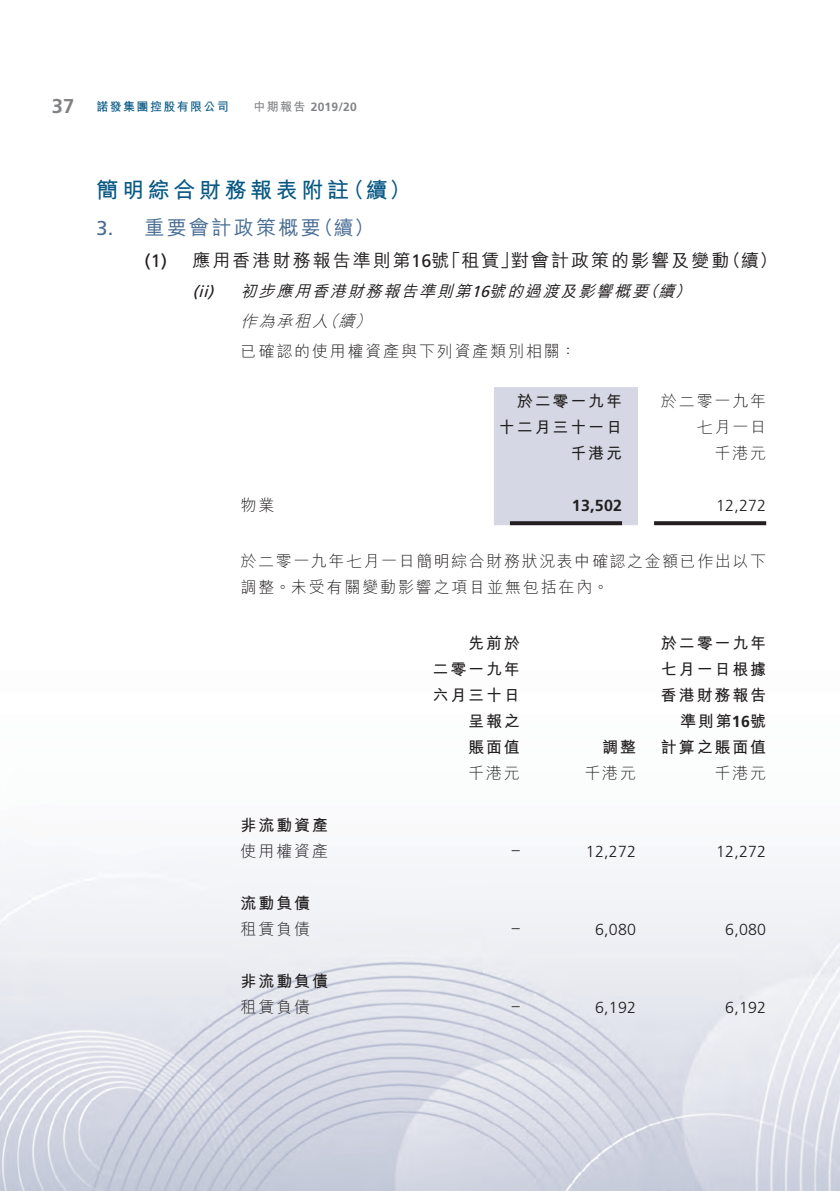
<style>
.page{position:relative;width:840px;height:1191px;background:#fff}
.page>*{position:absolute;margin:0;border:0;box-sizing:border-box;transform-origin:0 0}
.t1{font:700 22px "M Hei HK";letter-spacing:.165em;color:#065784}
._03_H1{font:500 20px "M Hei HK";letter-spacing:.115em;color:#476c94}
.t2{font:700 20px "Frutiger LT Std";color:#808285}
._03_H1-2{font:20px "Frutiger LT Std";color:#476c94}
._04___H2{font:500 18px "M Hei HK";letter-spacing:.11em;color:#231f20}
._04___H2-2{font:18px "Frutiger LT Std";color:#231f20}
._14_______P6{font:300 16px/26px "M Hei HK";letter-spacing:.095em;color:#231f20}
._14_______P6-2{font:700 16px/26px "M Hei HK";letter-spacing:.115em;color:#231f20;text-align:right}
._14_______P6-3{font:300 16px "Frutiger LT Std";letter-spacing:.015em;color:#231f20}
._14_______P6-4{font:300 16px "M Hei HK";letter-spacing:.115em;color:#231f20}
._05_____H3{font:italic 500 16px "M Hei HK";color:#231f20}
._01_Body_Text{font:700 16px/26px "M Hei HK";letter-spacing:.115em;color:#231f20;text-align:right}
._15_Table_Stub{font:300 16px "M Hei HK";letter-spacing:.115em;color:#231f20}
._15_Table_Stub-2{font:700 16px "M Hei HK";letter-spacing:.115em;color:#231f20}
._01_Body_Text-2{font:300 16px/26px "M Hei HK";letter-spacing:.115em;color:#231f20;text-align:right}
._06_______H4{font:italic 300 16px "M Hei HK";color:#231f20}
._05_____H3-2{font:italic 16px "Frutiger LT Std";color:#231f20}
._01_Body_Text-3{font:300 16px "Frutiger LT Std";color:#231f20}
._01_Body_Text-4{font:700 16px "Frutiger LT Std";color:#231f20}
.t3{font:700 12px "Frutiger LT Std";letter-spacing:.015em;color:#808285}
.t4{font:700 12px "M Hei HK";letter-spacing:.115em;color:#065784}
.s1{font-family:"M Hei HK"}
.s2{font-family:"Frutiger LT Std";font-weight:400}
.s3{font-family:"Frutiger LT Std"}
</style>
<div class="page">
<img style="left:0;top:387px;width:839px;height:804px">
<div style="left:493px;top:387px;width:144px;height:138px;background:#d5d8e4"></div>
<svg style="left:509px;top:521px;width:112px;height:4px"></svg>
<svg style="left:653px;top:521px;width:112px;height:4px"></svg>
<p class="t2" style="left:52px;top:94px;width:24px">37</p>
<p class="t4" style="left:96px;top:98px;width:134px">諾發集團控股有限公司</p>
<p class="t3" style="left:253px;top:100px;width:105px"><span class="s1">中期報告</span> 2019/20</p>
<h1 class="t1" style="left:96px;top:173px;width:254px">簡明綜合財務報表附註</h1>
<p class="_03_H1" style="left:313px;top:213px;width:62px">（續(</p>
<h1 class="t1" style="left:342px;top:173px;width:70px">（續(</h1>
<p class="_03_H1" style="left:144px;top:213px;width:177px">重要會計政策概要</p>
<p class="_03_H1-2" style="left:96px;top:216px;width:18px">3.</p>
<p class="_04___H2-2" style="left:144px;top:250px;width:24px">(1)</p>
<p class="_04___H2" style="left:511px;top:247px;width:219px">對會計政策的影響及變動</p>
<p class="_04___H2" style="left:192px;top:247px;width:258px">應用香港財務報告準則第<span class="s2">16</span>號</p>
<p class="_04___H2" style="left:443px;top:247px;width:76px">「租賃」</p>
<p class="_04___H2" style="left:722px;top:247px;width:56px">（續(</p>
<p class="_05_____H3-2" style="left:192px;top:282px;width:27px">( )</p>
<p class="_05_____H3-2" style="left:198px;top:282px;width:16px">ii</p>
<p class="_05_____H3" style="left:240px;top:279px;width:237px">初步應用香港財務報告準則第</p>
<p class="_05_____H3" style="left:489px;top:279px;width:192px">號的過渡及影響概要續</p>
<p class="_05_____H3" style="left:642px;top:279px;width:23px">（</p>
<p class="_05_____H3" style="left:674px;top:279px;width:23px">(</p>
<p class="_05_____H3-2" style="left:470px;top:282px;width:25px">16</p>
<p class="_06_______H4" style="left:240px;top:313px;width:119px">作為承租人續</p>
<p class="_06_______H4" style="left:322px;top:313px;width:22px">（</p>
<p class="_14_______P6-4" style="left:240px;top:343px;width:337px">已確認的使用權資產與下列資產類別相關：</p>
<p class="_01_Body_Text" style="left:498px;top:387px;width:124px">於二零一九年十二月三十一日</p>
<p class="_01_Body_Text-2" style="left:660px;top:388px;width:107px">於二零一九年七月一日</p>
<p class="_01_Body_Text-2" style="left:714px;top:440px;width:53px">千港元</p>
<p class="_06_______H4" style="left:354px;top:313px;width:22px">(</p>
<p class="_01_Body_Text" style="left:570px;top:439px;width:53px">千港元</p>
<p class="_15_Table_Stub" style="left:240px;top:497px;width:35px">物業</p>
<p class="_01_Body_Text-4" style="left:571px;top:496px;width:52px">13,502</p>
<p class="_01_Body_Text-3" style="left:715px;top:496px;width:52px">12,272</p>
<p class="_14_______P6" style="left:240px;top:548px;width:527px">於二零一九年七月一日簡明綜合財務狀況表中確認之金額已作出以下調整。未受有關變動影響之項目並無包括在內。</p>
<p class="_15_Table_Stub-2" style="left:240px;top:813px;width:89px">非流動資產</p>
<p class="_15_Table_Stub" style="left:240px;top:843px;width:89px">使用權資產</p>
<p class="_15_Table_Stub-2" style="left:240px;top:891px;width:71px">流動負債</p>
<p class="_15_Table_Stub" style="left:240px;top:921px;width:71px">租賃負債</p>
<p class="_15_Table_Stub-2" style="left:240px;top:969px;width:89px">非流動負債</p>
<p class="_15_Table_Stub" style="left:240px;top:999px;width:71px">租賃負債</p>
<p class="_14_______P6-2" style="left:432px;top:628px;width:89px">先前於<br>二零一九年六月三十日呈報之</p>
<p class="_14_______P6-2" style="left:468px;top:732px;width:53px">賬面值</p>
<p class="_14_______P6-4" style="left:468px;top:765px;width:53px">千港元</p>
<p class="_14_______P6-2" style="left:602px;top:732px;width:35px">調整</p>
<p class="_14_______P6-4" style="left:584px;top:765px;width:53px">千港元</p>
<p class="_14_______P6-2" style="left:660px;top:628px;width:107px">於二零一九年七月一日根據香港財務報告準則第<span class="s3">16</span>號計算之賬面值</p>
<p class="_14_______P6-4" style="left:714px;top:765px;width:53px">千港元</p>
<p class="_14_______P6-3" style="left:511px;top:840px;width:9px">–</p>
<p class="_14_______P6-3" style="left:585px;top:842px;width:52px">12,272</p>
<p class="_14_______P6-3" style="left:715px;top:842px;width:52px">12,272</p>
<p class="_14_______P6-3" style="left:511px;top:918px;width:9px">–</p>
<p class="_14_______P6-3" style="left:594px;top:920px;width:42px">6,080</p>
<p class="_14_______P6-3" style="left:724px;top:920px;width:42px">6,080</p>
<p class="_14_______P6-3" style="left:511px;top:996px;width:9px">–</p>
<p class="_14_______P6-3" style="left:594px;top:998px;width:42px">6,192</p>
<p class="_14_______P6-3" style="left:724px;top:998px;width:42px">6,192</p>
</div>
